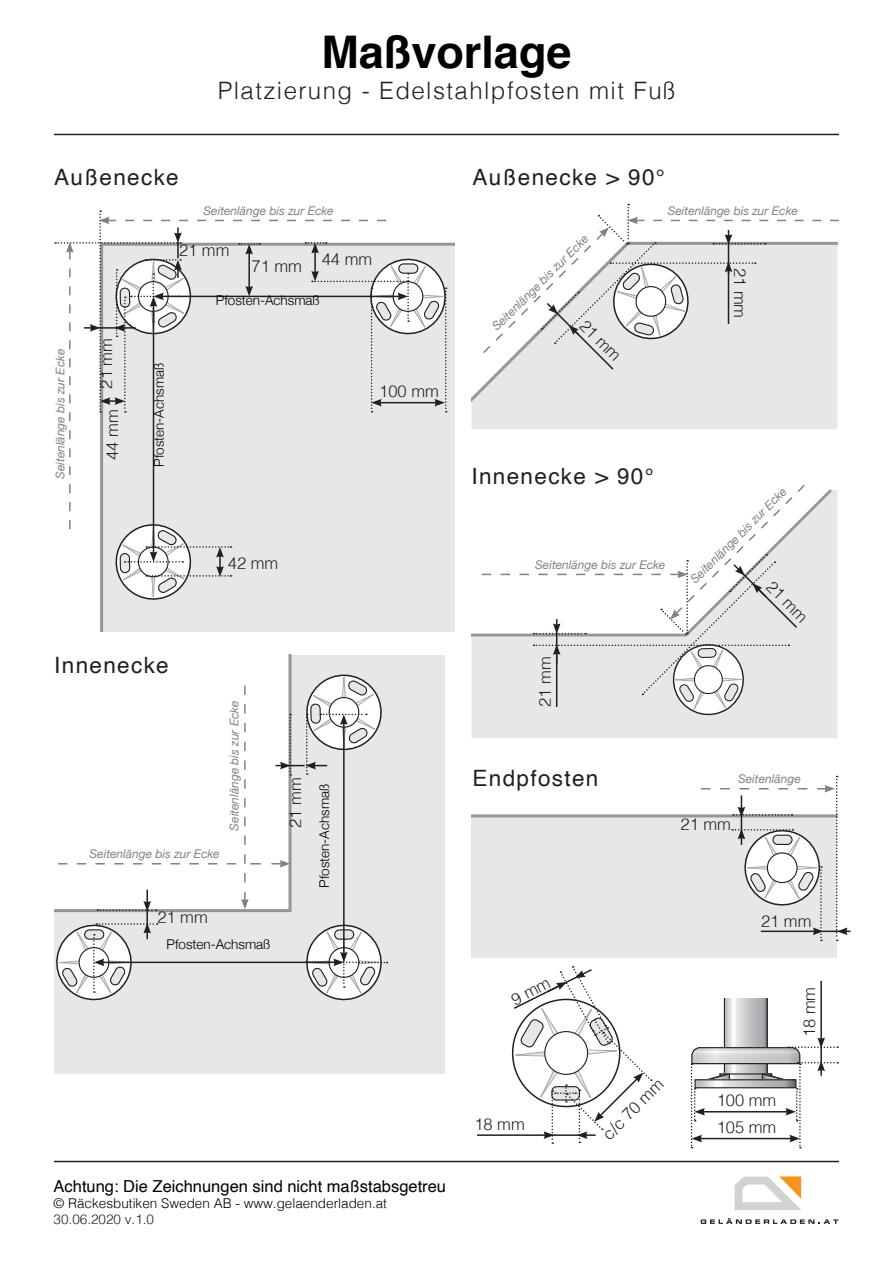
<style>
.page{position:relative;width:893px;height:1263px;background:#fff}
.page>*{position:absolute;margin:0;border:0;box-sizing:border-box;transform-origin:0 0}
.Rubrik_huvud_-_tyska{font:700 45px "Helvetica";color:#000}
.Underrubrik_tyska{font:300 24px "Helvetica";letter-spacing:.06em;color:#231f20}
.Mellanrubrik_-tyska{font:22.5px "Helvetica";letter-spacing:.06em;color:#231f20}
.Mått{font:300 16.5px "Helvetica";color:#231f20}
.Mått-2{font:16.5px "Helvetica";color:#000}
.c_c_text_tyska{font:300 13.5px "Helvetica Neue";color:#000}
.Mått-3{font:300 13.5px "Helvetica";color:#000}
.Mått-4{font:300 13.5px "Helvetica";color:#231f20}
.kursiv_liten_text{font:italic 12px "Helvetica Neue";color:#808285}
</style>
<div class="page">
<div style="left:100px;top:242px;width:354px;height:390px;background:#e6e7e9"></div>
<svg style="left:471px;top:425px;width:366px;height:4px"></svg>
<div style="left:471px;top:371px;width:366px;height:54px;background:#e6e7e9"></div>
<div style="left:471px;top:490px;width:366px;height:248px;background:#e6e7e9"></div>
<svg style="left:471px;top:489px;width:364px;height:149px"></svg>
<div style="left:471px;top:816px;width:366px;height:142px;background:#e6e7e9"></div>
<hr style="left:471px;top:814px;width:366px;height:3px;background:#939598">
<div style="left:54px;top:911px;width:390px;height:162px;background:#e6e7e9"></div>
<div style="left:290px;top:655px;width:154px;height:336px;background:#e6e7e9"></div>
<hr style="left:54px;top:1161px;width:785px;height:1px;background:#231f20">
<hr style="left:54px;top:134px;width:785px;height:1px;background:#231f20">
<hr style="left:477px;top:1134px;width:69px;height:2px;background:#231f20">
<svg style="left:483px;top:204px;width:356px;height:167px"></svg>
<svg style="left:482px;top:485px;width:324px;height:234px"></svg>
<hr style="left:820px;top:981px;width:2px;height:59px;background:#231f20">
<svg style="left:54px;top:670px;width:334px;height:331px"></svg>
<svg style="left:701px;top:776px;width:149px;height:165px"></svg>
<svg style="left:55px;top:210px;width:397px;height:394px"></svg>
<svg style="left:690px;top:999px;width:148px;height:149px"></svg>
<svg style="left:735px;top:1176px;width:66px;height:34px"></svg>
<svg style="left:701px;top:1218px;width:137px;height:6px"></svg>
<svg style="left:508px;top:966px;width:144px;height:178px"></svg>
<p class="Rubrik_huvud_-_tyska" style="left:321px;top:16px;width:252px">Maßvorlage</p>
<p class="Underrubrik_tyska" style="left:218px;top:70px;width:459px">Platzierung - Edelstahlpfosten mit Fuß</p>
<p class="Mellanrubrik_-tyska" style="left:54px;top:160px;width:126px">Außenecke</p>
<p class="Mellanrubrik_-tyska" style="left:472px;top:160px;width:194px">Außenecke &gt; 90°</p>
<p class="kursiv_liten_text" style="left:52px;top:479px;width:132px;rotate:-90deg">Seitenlänge bis zur Ecke</p>
<p class="Mått" style="left:92px;top:389px;width:52px;rotate:-90deg">21 mm</p>
<p class="Mått" style="left:98px;top:460px;width:52px;rotate:-90deg">44 mm</p>
<p class="c_c_text_tyska" style="left:148px;top:467px;width:106px;rotate:-90deg">Pfosten-Achsmaß</p>
<p class="kursiv_liten_text" style="left:203px;top:202px;width:132px">Seitenlänge bis zur Ecke</p>
<p class="kursiv_liten_text" style="left:668px;top:202px;width:132px">Seitenlänge bis zur Ecke</p>
<p class="kursiv_liten_text" style="left:488px;top:322px;width:132px;rotate:-45deg">Seitenlänge bis zur Ecke</p>
<p class="Mått" style="left:179px;top:236px;width:52px">21 mm</p>
<p class="Mått" style="left:322px;top:246px;width:52px">44 mm</p>
<p class="Mått" style="left:252px;top:252px;width:52px">71 mm</p>
<p class="Mått" style="left:754px;top:268px;width:52px;rotate:90deg">21 mm</p>
<p class="c_c_text_tyska" style="left:216px;top:290px;width:106px">Pfosten-Achsmaß</p>
<p class="Mått" style="left:593px;top:312px;width:52px;rotate:45deg">21 mm</p>
<p class="Mått" style="left:228px;top:549px;width:52px">42 mm</p>
<p class="Mått" style="left:379px;top:377px;width:61px">100 mm</p>
<p class="Mellanrubrik_-tyska" style="left:471px;top:459px;width:184px">Innenecke &gt; 90°</p>
<p class="kursiv_liten_text" style="left:535px;top:556px;width:132px">Seitenlänge bis zur Ecke</p>
<p class="kursiv_liten_text" style="left:686px;top:575px;width:132px;rotate:-45deg">Seitenlänge bis zur Ecke</p>
<p class="Mått" style="left:779px;top:574px;width:52px;rotate:45deg">21 mm</p>
<p class="Mellanrubrik_-tyska" style="left:54px;top:647px;width:116px">Innenecke</p>
<p class="kursiv_liten_text" style="left:90px;top:845px;width:132px">Seitenlänge bis zur Ecke</p>
<p class="kursiv_liten_text" style="left:226px;top:831px;width:132px;rotate:-90deg">Seitenlänge bis zur Ecke</p>
<p class="Mått" style="left:157px;top:903px;width:52px">21 mm</p>
<p class="c_c_text_tyska" style="left:167px;top:933px;width:106px">Pfosten-Achsmaß</p>
<p class="Mått" style="left:281px;top:828px;width:52px;rotate:-90deg">21 mm</p>
<p class="c_c_text_tyska" style="left:313px;top:888px;width:106px;rotate:-90deg">Pfosten-Achsmaß</p>
<p class="Mått-2" style="left:54px;top:1173px;width:394px">Achtung: Die Zeichnungen sind nicht maßstabsgetreu</p>
<p class="Mått-3" style="left:54px;top:1192px;width:335px">© Räckesbutiken Sweden AB - www.gelaenderladen.at</p>
<p class="Mått-4" style="left:54px;top:1208px;width:102px">30.06.2020 v.1.0</p>
<p class="Mått" style="left:531px;top:707px;width:52px;rotate:-90deg">21 mm</p>
<p class="Mellanrubrik_-tyska" style="left:472px;top:761px;width:127px">Endpfosten</p>
<p class="kursiv_liten_text" style="left:738px;top:770px;width:64px">Seitenlänge</p>
<p class="Mått" style="left:681px;top:810px;width:52px">21 mm</p>
<p class="Mått" style="left:474px;top:1110px;width:52px">18 mm</p>
<p class="Mått" style="left:595px;top:1127px;width:79px;rotate:-45deg">c/c 70 mm</p>
<p class="Mått" style="left:761px;top:907px;width:52px">21 mm</p>
<p class="Mått" style="left:717px;top:1086px;width:61px">100 mm</p>
<p class="Mått" style="left:717px;top:1113px;width:61px">105 mm</p>
<p class="Mått" style="left:795px;top:1037px;width:52px;rotate:-90deg">18 mm</p>
</div>
